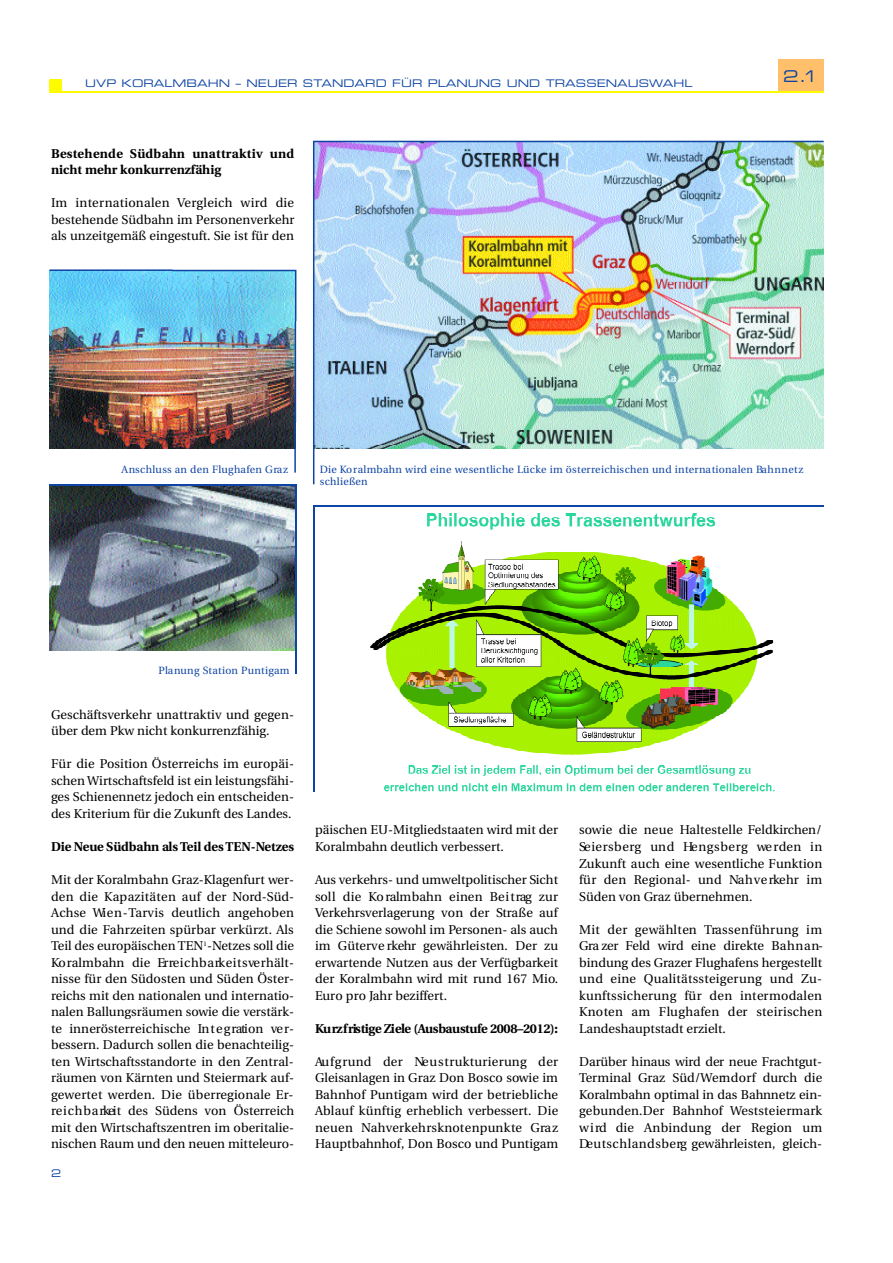
<style>
.page{position:relative;width:893px;height:1263px;background:#fff}
.page>*{position:absolute;margin:0;border:0;box-sizing:border-box;transform-origin:0 0}
.t1{font:16.2px "Eurostile Extended Two";color:#0e44a3}
.t2{font:12.75px/16.5px "Utopia";color:#000;text-align:justify}
.t3{font:700 12.75px/16.5px "Utopia";color:#000}
.t4{font:700 12.75px "Utopia";letter-spacing:-.035em;color:#000}
.t5{font:10.5px/12px "Utopia";letter-spacing:.025em;color:#0e44a3}
.t6{font:10.5px "Eurostile Extended Two";letter-spacing:.005em;color:#0e44a3}
</style>
<div class="page">
<div style="left:778px;top:60px;width:46px;height:32px;background:#ffbf6b"></div>
<hr style="left:50px;top:91px;width:774px;height:2px;background:#fffc00">
<div style="left:50px;top:79px;width:12px;height:13px;background:#fffc00"></div>
<img style="left:353px;top:506px;width:425px;height:286px">
<img style="left:313px;top:141px;width:511px;height:343px">
<img style="left:50px;top:269px;width:246px;height:203px">
<div style="left:50px;top:452px;width:244px;height:29px;background:#fff"></div>
<img style="left:50px;top:486px;width:245px;height:164px">
<hr style="left:314px;top:505px;width:510px;height:1px;background:#0e44a3">
<hr style="left:313px;top:505px;width:1px;height:286px;background:#0e44a3">
<hr style="left:295px;top:484px;width:2px;height:190px;background:#0e44a3">
<hr style="left:50px;top:484px;width:246px;height:2px;background:#0e44a3">
<p class="t6" style="left:85px;top:79px;width:609px">UVP KORALMBAHN – NEUER STANDARD FÜR PLANUNG UND TRASSENAUSWAHL</p>
<p class="t3" style="left:51px;top:146px;width:245px">Bestehende Südbahn unattraktiv und nicht mehr konkurrenzfähig</p>
<p class="t2" style="left:51px;top:196px;width:245px">Im internationalen Ve rgleich wird die bestehende Südbahn im Personenverkehr als unzeitgemäß eingestuft. Sie ist für den</p>
<p class="t1" style="left:783px;top:70px;width:37px">2.1</p>
<p class="t5" style="left:121px;top:464px;width:168px">Anschluss an den Flughafen Gra z</p>
<p class="t5" style="left:320px;top:464px;width:485px">Die Ko ralmbahn wird eine wesentliche Lücke im österreichischen und internationalen Ba h n n e t z s c h li e ß e n</p>
<p class="t5" style="left:158px;top:665px;width:133px">Planung Station Pu n t i g a m</p>
<p class="t2" style="left:51px;top:707px;width:244px">Geschäftsverkehr unattraktiv und gegen&shy;über dem Pkw nicht konkurrenzfähig.</p>
<p class="t2" style="left:51px;top:757px;width:245px">Für die Position Österreichs im europäi&shy;schen Wirtschaftsfeld ist ein leistungsfähi&shy;ges Schienennetz jedoch ein entscheiden&shy;des Kriterium für die Zukunft des Landes.</p>
<p class="t3" style="left:51px;top:839px;width:245px">Die Neue Südbahn als Teil desT E N - Ne t zes</p>
<p class="t2" style="left:51px;top:872px;width:245px">Mit der Koralmbahn Graz-Klagenfurt wer&shy;den die Kapazitäten auf der Nord-Süd-Achse Wi e n - Ta rvis deutlich angehoben und die Fahrzeiten spürbar verkürzt. Als Teil des europäischen TEN<sup>1</sup>-Netzes soll die Ko ralmbahn die Er re i c h b a rk e i t s ve rh ä lt&shy;nisse für den Südosten und Süden Öster&shy;reichs mit den nationalen und internatio&shy;nalen Ballungsräumen sowie die verstärk&shy;te innerösterreichische In t e g ration ve r&shy;bessern. Dadurch sollen die benachteilig&shy;ten Wirtschaftsstandorte in den Zentral&shy;räumen von Kärnten und Steiermark auf&shy;gewertet werden. Die überregionale Er&shy;re i c h b a rkeit des Südens von Österre ic h mit den Wirtschaftszentren im oberitalie&shy;nischen Raum und den neuen mitteleuro-</p>
<p class="t6" style="left:51px;top:1169px;width:12px">2</p>
<p class="t2" style="left:315px;top:823px;width:245px">päischen EU-Mitgliedstaaten wird mit der<br>Koralmbahn deutlich verbessert.</p>
<p class="t2" style="left:315px;top:872px;width:245px">Aus verkehrs- und umweltpolitischer Sicht soll die Ko ralmbahn einen Be i t rag zur Verkehrsverlagerung von der Straße auf die Schiene sowohl im Personen- als auch im Güterve rkehr gewährleisten. Der zu erwartende Nutzen aus der Verfügbarkeit der Koralmbahn wird mit rund 167 Mio.<br>Euro pro Jahr beziffert.</p>
<p class="t4" style="left:315px;top:1023px;width:244px">Ku rz f ristige Ziele (Ausbaustufe 2008–2012):</p>
<p class="t2" style="left:315px;top:1054px;width:245px">Au f g rund der Ne u s t ru k t u rie rung der Gleisanlagen in Graz Don Bosco sowie im Bahnhof Puntigam wird der betriebliche Ablauf künftig erheblich verbessert. Die neuen Na h ve rkehrsknotenpunkte Gra z Hauptbahnhof, Don Bosco und Puntigam</p>
<p class="t2" style="left:579px;top:823px;width:245px">sowie die neue Haltestelle Feldkirchen/ Se i e r s b e rg und He n g s b e rg we rden in Zukunft auch eine wesentliche Funktion für den Regional- und Na h ve rkehr im Süden von Graz übernehmen.</p>
<p class="t2" style="left:579px;top:922px;width:246px">Mit der gewählten Tra s s e n f ü h rung im Gra zer Feld wird eine direkte Ba h n a n&shy;bindung des Grazer Flughafens hergestellt und eine Qu a lit ä t s s t e ig e rung und Zu&shy;k u n f t s s ic h e rung für den interm o d a le n Knoten am Flughafen der steiris c h e n Landeshauptstadt erzielt.</p>
<p class="t2" style="left:579px;top:1054px;width:245px">Darüber hinaus wird der neue Fra c h t g u t - Te rminal Graz Süd/We rn d o rf durch die Ko ralmbahn optimal in das Bahnnetz ein&shy;g e b u n d e n .Der Bahnhof We s t s t e ie rm a rk w i rd die Anbindung der Region um De u t s c h l a n d s b e rg gewährleisten, gleich-</p>
</div>
